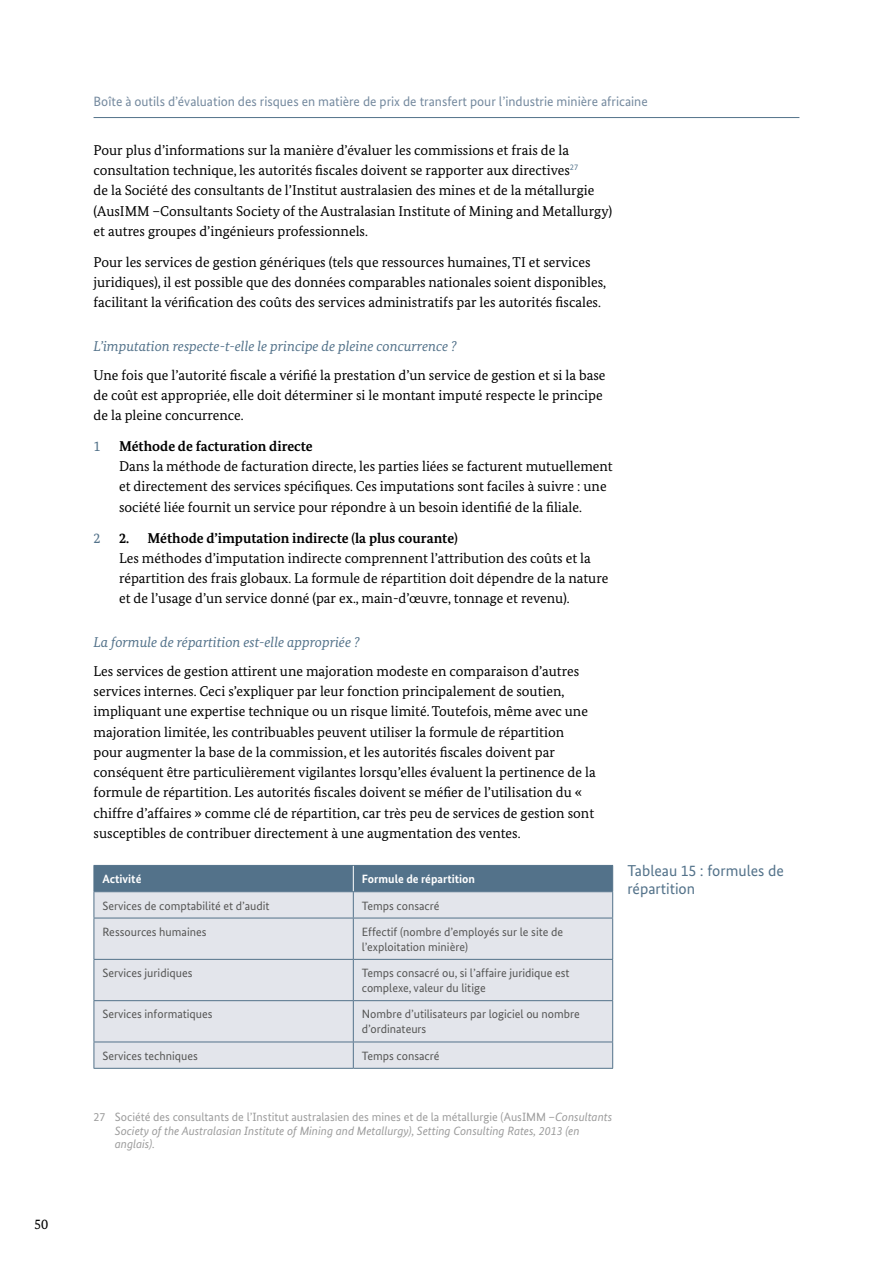
<style>
.page{position:relative;width:893px;height:1263px;background:#fff}
.page>*{position:absolute;margin:0;border:0;box-sizing:border-box;transform-origin:0 0}
.t1{font:15.75px/18px "Bundes Sans";color:#53728a}
.t2{font:14.25px/20.2px "Bundes Serif";color:#000}
.t3{font:italic 14.25px "Bundes Serif";color:#53728a}
.t4{font:700 14.25px "Bundes Serif";color:#000}
.t5{font:14.25px "Bundes Serif";color:#53728a}
.t6{font:13.5px "Bundes Sans";color:#758a9f}
.t7{font:12px/15px "Bundes Sans";color:#565655}
.t8{font:italic 12px/13.5px "Bundes Sans";color:#9c9c9c}
.t9{font:700 12px "Bundes Sans";color:#fff}
.s1{font-style:normal}
</style>
<div class="page">
<hr style="left:94px;top:117px;width:705px;height:1px;background:#53728a">
<div style="left:95px;top:919px;width:517px;height:149px;background:#e3e5eb"></div>
<svg style="left:94px;top:865px;width:519px;height:53px;background:#97a9b8"></svg>
<hr style="left:94px;top:918px;width:1px;height:41px;background:#53728a">
<hr style="left:94px;top:960px;width:1px;height:40px;background:#53728a">
<hr style="left:94px;top:1001px;width:1px;height:40px;background:#53728a">
<svg style="left:94px;top:1042px;width:1px;height:26px"></svg>
<hr style="left:94px;top:918px;width:259px;height:1px;background:#53728a">
<hr style="left:94px;top:959px;width:259px;height:1px;background:#53728a">
<hr style="left:94px;top:1000px;width:259px;height:1px;background:#53728a">
<hr style="left:94px;top:1041px;width:259px;height:1px;background:#53728a">
<hr style="left:94px;top:1068px;width:259px;height:1px;background:#53728a">
<hr style="left:353px;top:918px;width:1px;height:41px;background:#53728a">
<hr style="left:353px;top:960px;width:1px;height:40px;background:#53728a">
<hr style="left:353px;top:1001px;width:1px;height:40px;background:#53728a">
<svg style="left:353px;top:1042px;width:1px;height:26px"></svg>
<hr style="left:353px;top:918px;width:260px;height:1px;background:#53728a">
<hr style="left:612px;top:918px;width:1px;height:41px;background:#53728a">
<hr style="left:612px;top:960px;width:1px;height:40px;background:#53728a">
<hr style="left:612px;top:1001px;width:1px;height:40px;background:#53728a">
<svg style="left:612px;top:1042px;width:1px;height:26px"></svg>
<hr style="left:353px;top:959px;width:260px;height:1px;background:#53728a">
<hr style="left:353px;top:1000px;width:260px;height:1px;background:#53728a">
<hr style="left:353px;top:1041px;width:260px;height:1px;background:#53728a">
<hr style="left:353px;top:1068px;width:260px;height:1px;background:#53728a">
<p class="t2" style="left:34px;top:1214px;width:16px">50</p>
<p class="t6" style="left:94px;top:93px;width:556px">Boîte à outils d’évaluation des risques en matière de prix de transfert pour l’industrie minière africaine</p>
<p class="t2" style="left:94px;top:140px;width:520px">Pour plus d’informations sur la manière d’évaluer les commissions et frais de la consultation technique, les autorités fiscales doivent se rapporter aux directives<sup>27<br></sup>de la Société des consultants de l’Institut australasien des mines et de la métallurgie (AusIMM –Consultants Society of the Australasian Institute of Mining and Metallurgy) et autres groupes d’ingénieurs professionnels.</p>
<p class="t2" style="left:94px;top:251px;width:514px">Pour les services de gestion génériques (tels que ressources humaines, TI et services juridiques), il est possible que des données comparables nationales soient disponibles, facilitant la vérification des coûts des services administratifs par les autorités fiscales.</p>
<p class="t3" style="left:94px;top:337px;width:364px">L’imputation respecte-t-elle le principe de pleine concurrence ?</p>
<p class="t2" style="left:94px;top:364px;width:513px">Une fois que l’autorité fiscale a vérifié la prestation d’un service de gestion et si la base de coût est appropriée, elle doit déterminer si le montant imputé respecte le principe de la pleine concurrence.</p>
<p class="t5" style="left:94px;top:437px;width:9px">1</p>
<p class="t4" style="left:119px;top:437px;width:195px">Méthode de facturation directe</p>
<p class="t2" style="left:119px;top:456px;width:495px">Dans la méthode de facturation directe, les parties liées se facturent mutuellement et directement des services spécifiques. Ces imputations sont faciles à suivre : une société liée fournit un service pour répondre à un besoin identifié de la filiale.</p>
<p class="t5" style="left:94px;top:529px;width:9px">2</p>
<p class="t4" style="left:119px;top:529px;width:340px">2. Méthode d’imputation indirecte (la plus courante)</p>
<p class="t2" style="left:119px;top:548px;width:491px">Les méthodes d’imputation indirecte comprennent l’attribution des coûts et la répartition des frais globaux. La formule de répartition doit dépendre de la nature et de l’usage d’un service donné (par ex., main-d’œuvre, tonnage et revenu).</p>
<p class="t3" style="left:94px;top:633px;width:267px">La formule de répartition est-elle appropriée ?</p>
<p class="t2" style="left:94px;top:661px;width:504px">Les services de gestion attirent une majoration modeste en comparaison d’autres services internes. Ceci s’expliquer par leur fonction principalement de soutien, impliquant une expertise technique ou un risque limité. Toutefois, même avec une majoration limitée, les contribuables peuvent utiliser la formule de répartition pour augmenter la base de la commission, et les autorités fiscales doivent par conséquent être particulièrement vigilantes lorsqu’elles évaluent la pertinence de la formule de répartition. Les autorités fiscales doivent se méfier de l’utilisation du « chiffre d’affaires » comme clé de répartition, car très peu de services de gestion sont susceptibles de contribuer directement à une augmentation des ventes.</p>
<p class="t9" style="left:102px;top:872px;width:40px">Activité</p>
<p class="t9" style="left:362px;top:872px;width:115px">Formule de répartition</p>
<p class="t7" style="left:102px;top:898px;width:169px">Services de comptabilité et d’audit</p>
<p class="t7" style="left:362px;top:898px;width:79px">Temps consacré</p>
<p class="t7" style="left:102px;top:924px;width:106px">Ressources humaines</p>
<p class="t7" style="left:362px;top:924px;width:203px">Effectif (nombre d’employés sur le site de l’exploitation minière)</p>
<p class="t7" style="left:102px;top:965px;width:92px">Services juridiques</p>
<p class="t7" style="left:362px;top:965px;width:209px">Temps consacré ou, si l’affaire juridique est complexe, valeur du litige</p>
<p class="t7" style="left:102px;top:1007px;width:112px">Services informatiques</p>
<p class="t7" style="left:362px;top:1007px;width:219px">Nombre d’utilisateurs par logiciel ou nombre d’ordinateurs</p>
<p class="t7" style="left:102px;top:1048px;width:97px">Services techniques</p>
<p class="t7" style="left:362px;top:1048px;width:79px">Temps consacré</p>
<p class="t1" style="left:627px;top:862px;width:158px">Tableau 15 : formules de répartition</p>
<p class="t8" style="left:115px;top:1110px;width:499px;text-indent:-21px"><span class="s1">27 Société des consultants de l’Institut australasien des mines et de la métallurgie (AusIMM –</span>Consultants<br>Society of the Australasian Institute of Mining and Metallurgy), Setting Consulting Rates, 2013 (en anglais).</p>
</div>
